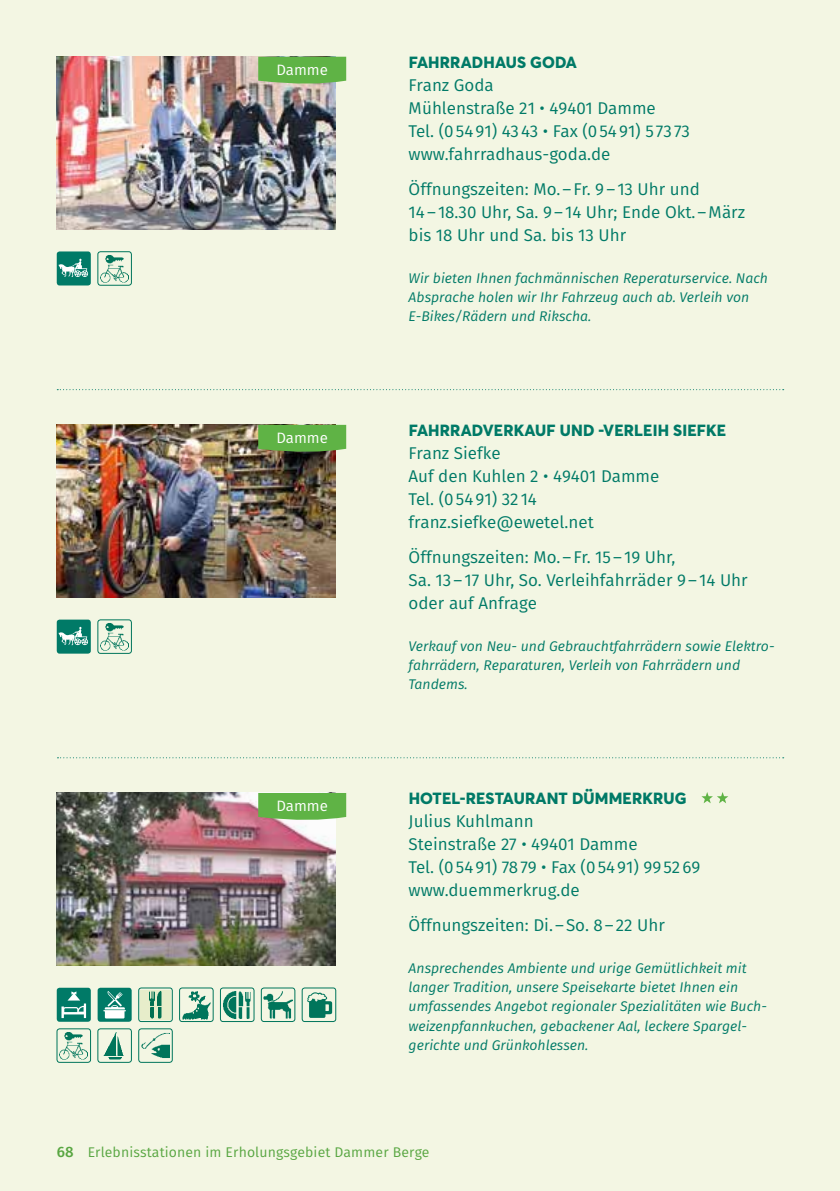
<style>
.page{position:relative;width:840px;height:1191px;background:#fff}
.page>*{position:absolute;margin:0;border:0;box-sizing:border-box;transform-origin:0 0}
.t1{font:17px/23px "Fira Sans";color:#007a67}
.t2{font:800 16px "Averta";letter-spacing:.01em;color:#007a67}
.t3{font:15px "Fira Sans";color:#fff}
.t4{font:italic 14px/19.2px "Fira Sans";color:#007a67}
.t5{font:14px "Fira Sans";letter-spacing:.01em;color:#58a641}
.s1{font-weight:500;font-size:15px}
</style>
<div class="page">
<div style="left:0;top:0;width:839px;height:1191px;background:#f3f6e3"></div>
<svg style="left:57px;top:389px;width:726px;height:1px"></svg>
<svg style="left:57px;top:757px;width:726px;height:1px"></svg>
<img style="left:57px;top:57px;width:279px;height:172px">
<img style="left:57px;top:793px;width:279px;height:172px">
<img style="left:57px;top:425px;width:279px;height:172px">
<div style="left:57px;top:251px;width:34px;height:34px;background:#007a67;border-radius:3px"></div>
<svg style="left:58px;top:259px;width:30px;height:18px"></svg>
<svg style="left:258px;top:57px;width:88px;height:28px;background:#69b450"></svg>
<div style="left:57px;top:619px;width:34px;height:34px;background:#007a67;border-radius:3px"></div>
<svg style="left:58px;top:627px;width:30px;height:18px"></svg>
<div style="left:57px;top:987px;width:34px;height:34px;background:#007a67;border-radius:3px"></div>
<svg style="left:61px;top:991px;width:25px;height:27px"></svg>
<div style="left:98px;top:987px;width:34px;height:34px;background:#007a67;border-radius:3px"></div>
<svg style="left:103px;top:991px;width:23px;height:27px"></svg>
<img style="left:100px;top:255px;width:29px;height:28px">
<div style="left:98px;top:251px;width:34px;height:34px;border:1px solid #007a67;border-radius:3px"></div>
<img style="left:141px;top:990px;width:29px;height:29px">
<div style="left:138px;top:987px;width:34px;height:34px;border:1px solid #007a67;border-radius:3px"></div>
<img style="left:263px;top:991px;width:29px;height:28px">
<div style="left:261px;top:987px;width:34px;height:34px;border:1px solid #007a67;border-radius:3px"></div>
<img style="left:141px;top:1033px;width:28px;height:25px">
<div style="left:138px;top:1028px;width:34px;height:34px;border:1px solid #007a67;border-radius:3px"></div>
<img style="left:223px;top:991px;width:28px;height:28px">
<div style="left:220px;top:987px;width:34px;height:34px;border:1px solid #007a67;border-radius:3px"></div>
<img style="left:182px;top:991px;width:29px;height:28px">
<div style="left:179px;top:987px;width:34px;height:34px;border:1px solid #007a67;border-radius:3px"></div>
<img style="left:60px;top:1032px;width:28px;height:27px">
<div style="left:57px;top:1028px;width:34px;height:34px;border:1px solid #007a67;border-radius:3px"></div>
<img style="left:103px;top:1032px;width:21px;height:27px">
<div style="left:98px;top:1028px;width:34px;height:34px;border:1px solid #007a67;border-radius:3px"></div>
<svg style="left:258px;top:425px;width:88px;height:28px;background:#61ac46"></svg>
<svg style="left:258px;top:793px;width:88px;height:28px;background:#6ab450"></svg>
<img style="left:100px;top:623px;width:29px;height:28px">
<div style="left:98px;top:619px;width:34px;height:34px;border:1px solid #007a67;border-radius:3px"></div>
<svg style="left:307px;top:992px;width:25px;height:26px"></svg>
<div style="left:302px;top:987px;width:34px;height:34px;border:1px solid #007a67;border-radius:3px"></div>
<svg style="left:701px;top:792px;width:27px;height:11px"></svg>
<p class="t3" style="left:276px;top:58px;width:53px">Damme</p>
<p class="t3" style="left:276px;top:426px;width:53px">Damme</p>
<p class="t3" style="left:276px;top:794px;width:53px">Damme</p>
<p class="t2" style="left:408px;top:52px;width:170px">FAHRRADHAUS GODA</p>
<p class="t1" style="left:408px;top:73px;width:283px">Franz Goda<br>Mühlenstraße 21 • 49401 Damme<br>Tel. (05491) 4343 • Fax (05491) 5 73 73 www.fahrradhaus-goda.de</p>
<p class="t1" style="left:408px;top:177px;width:338px">Öffnungszeiten: Mo.–Fr. 9–13 Uhr und<br>14–18.30 Uhr, Sa. 9–14 Uhr; Ende Okt.–März bis 18 Uhr und Sa. bis 13 Uhr</p>
<p class="t4" style="left:408px;top:268px;width:361px">Wir bieten Ihnen fachmännischen Reperaturservice. Nach<br>Absprache holen wir Ihr Fahrzeug auch ab. Verleih von<br>E-Bikes/Rädern und Rikscha.</p>
<p class="t2" style="left:408px;top:420px;width:319px">FAHRRADVERKAUF UND -VERLEIH SIEFKE</p>
<p class="t1" style="left:408px;top:441px;width:252px">Franz Siefke<br>Auf den Kuhlen 2 • 49401 Damme<br>Tel. (05491) 32 14 franz.siefke@ewetel.net</p>
<p class="t1" style="left:408px;top:545px;width:340px">Öffnungszeiten: Mo.–Fr. 15–19 Uhr,<br>Sa. 13–17 Uhr, So. Verleihfahrräder 9–14 Uhr oder auf Anfrage</p>
<p class="t4" style="left:408px;top:636px;width:366px">Verkauf von Neu- und Gebrauchtfahrrädern sowie Elektro&shy;fahrrädern, Reparaturen, Verleih von Fahrrädern und<br>Tandems.</p>
<p class="t2" style="left:408px;top:788px;width:279px">HOTEL-RESTAURANT DÜMMERKRUG</p>
<p class="t1" style="left:408px;top:809px;width:293px">Julius Kuhlmann<br>Steinstraße 27 • 49401 Damme<br>Tel. (05491) 7879 • Fax (05491) 995269 www.duemmerkrug.de</p>
<p class="t1" style="left:408px;top:913px;width:258px">Öffnungszeiten: Di.–So. 8–22 Uhr</p>
<p class="t4" style="left:408px;top:958px;width:358px">Ansprechendes Ambiente und urige Gemütlichkeit mit langer Tradition, unsere Speisekarte bietet Ihnen ein umfassendes Angebot regionaler Spezialitäten wie Buch&shy;weizenpfannkuchen, gebackener Aal, leckere Spargel&shy;gerichte und Grünkohlessen.</p>
<p class="t5" style="left:57px;top:1141px;width:374px"><span class="s1">68</span> Erlebnisstationen im Erholungsgebiet Dammer Berge</p>
</div>
